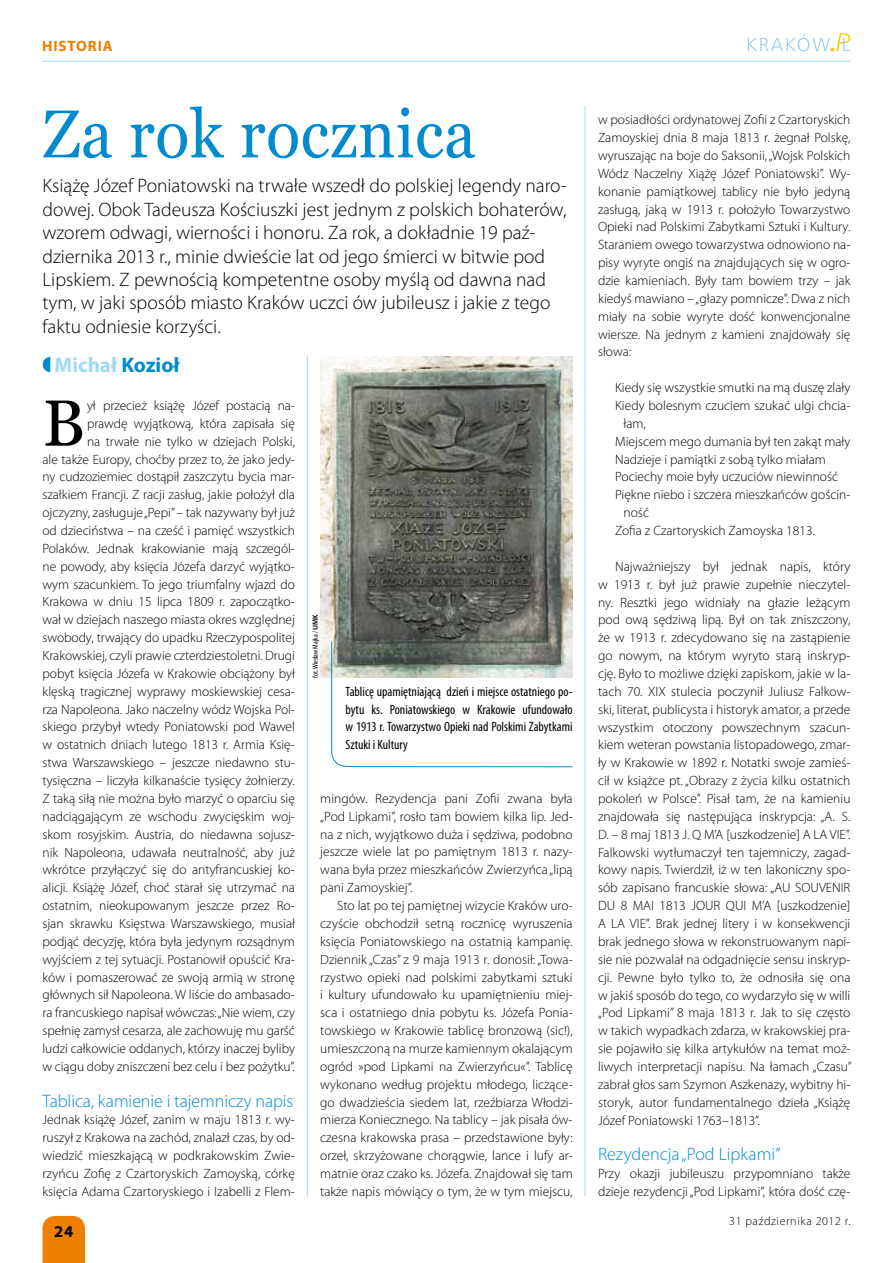
<style>
.page{position:relative;width:893px;height:1263px;background:#fff}
.page>*{position:absolute;margin:0;border:0;box-sizing:border-box;transform-origin:0 0}
.t1{font:67.5px "Georgia";letter-spacing:.01em;color:#008bd0;scale:.93 1}
.t2{font:65.1px "Georgia";color:#000}
.t3{font:700 21px "Myriad Pro";color:#a2daf4}
.t4{font:300 19.5px/23.4px "Myriad Pro";color:#000}
.t5{font:300 18px "Myriad Pro";letter-spacing:-.005em;color:#008bd0}
.t6{font:700 16.5px "Myriad Pro";color:#000}
.t7{font:700 15px "Myriad Pro";color:#ee7f00}
.t8{font:300 13.5px/17.9px "Myriad Pro";letter-spacing:-.005em;color:#000;text-align:justify}
.t9{font:condensed 13.5px/17.9px "Myriad Pro";color:#000;text-align:justify}
.t10{font:300 12px "Myriad Pro";letter-spacing:.05em;color:#000}
.t11{font:condensed 7.5px "Myriad Pro";color:#000}
.s1{color:#008bd0}
.s2{font-weight:600;font-stretch:normal}
</style>
<div class="page">
<div style="left:43px;top:1216px;width:42px;height:47px;background:#ee7f00"></div>
<hr style="left:43px;top:61px;width:807px;height:1px;background:#a2daf4">
<svg style="left:748px;top:33px;width:102px;height:19px"></svg>
<img style="left:320px;top:356px;width:253px;height:322px">
<hr style="left:585px;top:106px;width:1px;height:1090px;background:#a2daf4">
<hr style="left:307px;top:356px;width:1px;height:840px;background:#a2daf4">
<svg style="left:43px;top:357px;width:7px;height:15px"></svg>
<svg style="left:329px;top:641px;width:244px;height:126px"></svg>
<p class="t7" style="left:42px;top:36px;width:10px">historia</p>
<h1 class="t1" style="left:43px;top:93px;width:467px">Za rok rocznica</h1>
<p class="t4" style="left:43px;top:174px;width:526px">Książę Józef Poniatowski na trwałe wszedł do polskiej legendy naro&shy;dowej. Obok Tadeusza Kościuszki jest jednym z polskich bohaterów, wzorem odwagi, wierności i honoru. Za rok, a dokładnie 19 paź&shy;dziernika 2013 r., minie dwieście lat od jego śmierci w bitwie pod Lipskiem. Z pewnością kompetentne osoby myślą od dawna nad tym, w jaki sposób miasto Kraków uczci ów jubileusz i jakie z tego faktu odniesie korzyści.</p>
<h3 class="t3" style="left:55px;top:351px;width:127px">Michał <span class="s1">Kozioł</span></h3>
<h2 class="t2" style="left:43px;top:384px;width:44px">B</h2>
<p class="t8" style="left:43px;top:396px;width:254px;text-align:right">ył przecież książę Józef postacią na-<br>prawdę wyjątkową, która zapisała się<br>na trwałe nie tylko w dziejach Polski,<br>ale także Europy, choćby przez to, że jako jedy&shy;ny cudzoziemiec dostąpił zaszczytu bycia mar&shy;szałkiem Francji. Z racji zasług, jakie położył dla ojczyzny, zasługuje „Pepi” – tak nazywany był już od dzieciństwa – na cześć i pamięć wszystkich Polaków. Jednak krakowianie mają szczegól&shy;ne powody, aby księcia Józefa darzyć wyjątko&shy;wym szacunkiem. To jego triumfalny wjazd do Krakowa w dniu 15 lipca 1809 r. zapoczątko&shy;wał w dziejach naszego miasta okres względnej swobody, trwający do upadku Rzeczypospolitej Krakowskiej, czyli prawie czterdziestoletni. Drugi pobyt księcia Józefa w Krakowie obciążony był klęską tragicznej wyprawy moskiewskiej cesa&shy;rza Napoleona. Jako naczelny wódz Wojska Pol&shy;skiego przybył wtedy Poniatowski pod Wawel w ostatnich dniach lutego 1813 r. Armia Księ&shy;stwa Warszawskiego – jeszcze niedawno stu&shy;tysięczna – liczyła kilkanaście tysięcy żołnierzy.<br>Z taką siłą nie można było marzyć o oparciu się nadciągającym ze wschodu zwycięskim woj&shy;skom rosyjskim. Austria, do niedawna sojusz&shy;nik Napoleona, udawała neutralność, aby już wkrótce przyłączyć się do antyfrancuskiej ko&shy;alicji. Książę Józef, choć starał się utrzymać na ostatnim, nieokupowanym jeszcze przez Ro&shy;sjan skrawku Księstwa Warszawskiego, musiał podjąć decyzję, która była jedynym rozsądnym wyjściem z tej sytuacji. Postanowił opuścić Kra&shy;ków i pomaszerować ze swoją armią w stronę głównych sił Napoleona. W liście do ambasado&shy;ra francuskiego napisał wówczas: „Nie wiem, czy spełnię zamysł cesarza, ale zachowuję mu garść ludzi całkowicie oddanych, którzy inaczej byliby w ciągu doby zniszczeni bez celu i bez pożytku”.</p>
<h3 class="t5" style="left:43px;top:1090px;width:252px">Tablica, kamienie i tajemniczy napis</h3>
<p class="t8" style="left:43px;top:1111px;width:254px">Jednak książę Józef, zanim w maju 1813 r. wy&shy;ruszył z Krakowa na zachód, znalazł czas, by od&shy;wiedzić mieszkającą w podkrakowskim Zwie&shy;rzyńcu Zofię z Czartoryskich Zamoyską, córkę księcia Adama Czartoryskiego i Izabelli z Flem-</p>
<p class="t6" style="left:54px;top:1221px;width:21px">24</p>
<p class="t11" style="left:311px;top:678px;width:65px;rotate:-90deg">fot. Wiesław Majka / <span class="s2">UMK</span></p>
<p class="t9" style="left:346px;top:682px;width:228px">Tablicę upamiętniającą dzień i miejsce ostatniego po&shy;bytu ks. Poniatowskiego w Krakowie ufundowało w 1913 r. Towarzystwo Opieki nad Polskimi Zabytkami Sztuki i Kultury</p>
<p class="t8" style="left:320px;top:789px;width:254px">mingów. Rezydencja pani Zofii zwana była „Pod Lipkami”, rosło tam bowiem kilka lip. Jed&shy;na z nich, wyjątkowo duża i sędziwa, podobno jeszcze wiele lat po pamiętnym 1813 r. nazy&shy;wana była przez mieszkańców Zwierzyńca „lipą pani Zamoyskiej”.</p>
<p class="t8" style="left:320px;top:896px;width:254px;text-indent:17px">Sto lat po tej pamiętnej wizycie Kraków uro&shy;czyście obchodził setną rocznicę wyruszenia księcia Poniatowskiego na ostatnią kampanię.<br>Dziennik „Czas” z 9 maja 1913 r. donosił: „Towa&shy;rzystwo opieki nad polskimi zabytkami sztuki i kultury ufundowało ku upamiętnieniu miej&shy;sca i ostatniego dnia pobytu ks. Józefa Ponia&shy;towskiego w Krakowie tablicę bronzową (sic!), umieszczoną na murze kamiennym okalającym ogród »pod Lipkami na Zwierzyńcu«”. Tablicę wykonano według projektu młodego, liczące&shy;go dwadzieścia siedem lat, rzeźbiarza Włodzi&shy;mierza Koniecznego. Na tablicy – jak pisała ów&shy;czesna krakowska prasa – przedstawione były: orzeł, skrzyżowane chorągwie, lance i lufy ar&shy;matnie oraz czako ks. Józefa. Znajdował się tam także napis mówiący o tym, że w tym miejscu,</p>
<p class="t8" style="left:598px;top:111px;width:254px">w posiadłości ordynatowej Zofii z Czartoryskich Zamoyskiej dnia 8 maja 1813 r. żegnał Polskę, wyruszając na boje do Saksonii, „Wojsk Polskich Wódz Naczelny Xiążę Józef Poniatowski”. Wy&shy;konanie pamiątkowej tablicy nie było jedyną zasługą, jaką w 1913 r. położyło Towarzystwo Opieki nad Polskimi Zabytkami Sztuki i Kultury.<br>Staraniem owego towarzystwa odnowiono na&shy;pisy wyryte ongiś na znajdujących się w ogro&shy;dzie kamieniach. Były tam bowiem trzy – jak kiedyś mawiano – „głazy pomnicze”. Dwa z nich miały na sobie wyryte dość konwencjonalne wiersze. Na jednym z kamieni znajdowały się słowa:</p>
<p class="t8" style="left:615px;top:379px;width:237px">Kiedy się wszystkie smutki na mą duszę zlały</p>
<p class="t8" style="left:615px;top:396px;width:237px">Kiedy bolesnym czuciem szukać ulgi chcia-</p>
<p class="t8" style="left:624px;top:414px;width:24px">łam,</p>
<p class="t8" style="left:615px;top:432px;width:237px">Miejscem mego dumania był ten zakąt mały</p>
<p class="t8" style="left:615px;top:450px;width:212px">Nadzieje i pamiątki z sobą tylko miałam</p>
<p class="t8" style="left:615px;top:468px;width:225px">Pociechy moie były uczuciów niewinność</p>
<p class="t8" style="left:615px;top:486px;width:237px">Piękne niebo i szczera mieszkańców gościn-</p>
<p class="t8" style="left:624px;top:504px;width:27px">ność</p>
<p class="t8" style="left:615px;top:521px;width:201px">Zofia z Czartoryskich Zamoyska 1813.</p>
<p class="t8" style="left:598px;top:557px;width:255px;text-indent:17px">Najważniejszy był jednak napis, który w 1913 r. był już prawie zupełnie nieczytel&shy;ny. Resztki jego widniały na głazie leżącym pod ową sędziwą lipą. Był on tak zniszczony, że w 1913 r. zdecydowano się na zastąpienie go nowym, na którym wyryto starą inskryp&shy;cję. Było to możliwe dzięki zapiskom, jakie w la&shy;tach 70. XIX stulecia poczynił Juliusz Falkow&shy;ski, literat, publicysta i historyk amator, a przede wszystkim otoczony powszechnym szacun&shy;kiem weteran powstania listopadowego, zmar&shy;ły w Krakowie w 1892 r. Notatki swoje zamieś&shy;cił w książce pt. „Obrazy z życia kilku ostatnich pokoleń w Polsce”. Pisał tam, że na kamieniu znajdowała się następująca inskrypcja: „A. S.<br>D. – 8 maj 1813 J. Q M’A [uszkodzenie] A LA VIE”.<br>Falkowski wytłumaczył ten tajemniczy, zagad&shy;kowy napis. Twierdził, iż w ten lakoniczny spo&shy;sób zapisano francuskie słowa: „AU SOUVENIR DU 8 MAI 1813 JOUR QUI M’A [uszkodzenie] A LA VIE”. Brak jednej litery i w konsekwencji brak jednego słowa w rekonstruowanym napi&shy;sie nie pozwalał na odgadnięcie sensu inskryp&shy;cji. Pewne było tylko to, że odnosiła się ona w jakiś sposób do tego, co wydarzyło się w willi „Pod Lipkami” 8 maja 1813 r. Jak to się często w takich wypadkach zdarza, w krakowskiej pra&shy;sie pojawiło się kilka artykułów na temat moż&shy;liwych interpretacji napisu. Na łamach „Czasu” zabrał głos sam Szymon Aszkenazy, wybitny hi&shy;storyk, autor fundamentalnego dzieła „Książę Józef Poniatowski 1763–1813”.</p>
<h3 class="t5" style="left:598px;top:1143px;width:184px">Rezydencja „Pod Lipkami”</h3>
<p class="t8" style="left:598px;top:1164px;width:254px">Przy okazji jubileuszu przypomniano także dzieje rezydencji „Pod Lipkami”, która dość czę-</p>
<p class="t10" style="left:729px;top:1213px;width:123px">31 października 2012 r.</p>
</div>
